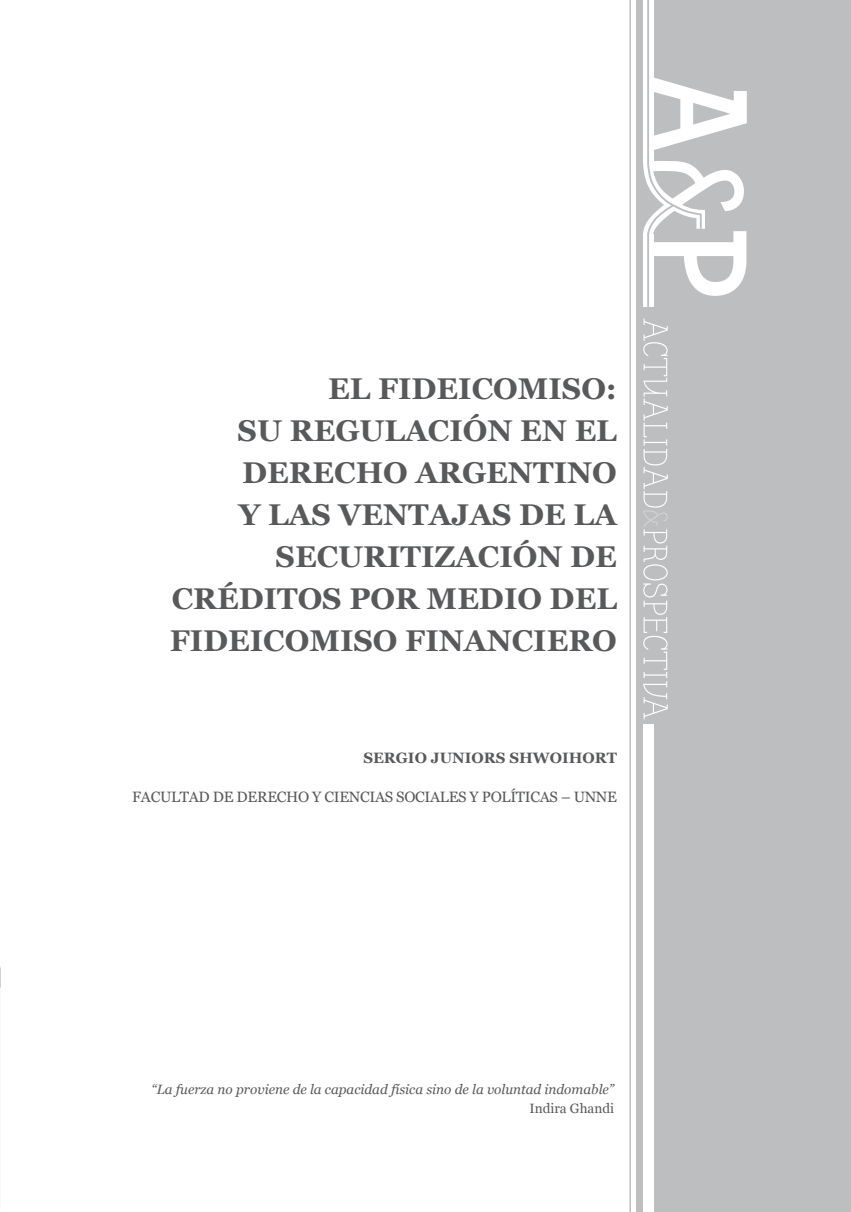
<style>
.page{position:relative;width:851px;height:1212px;background:#fff}
.page>*{position:absolute;margin:0;border:0;box-sizing:border-box;transform-origin:0 0}
.t1{font:700 30px "Georgia";color:#58595b}
.t2{font:15px "Georgia";letter-spacing:-.02em;color:#58595b}
.t3{font:700 15px "Georgia";color:#58595b}
.t4{font:italic 13.5px "Georgia";color:#58595b}
.t5{font:13.5px "Georgia";color:#58595b}
</style>
<div class="page">
<div style="left:636px;top:0;width:214px;height:1212px;background:#bcbec0"></div>
<svg style="left:643px;top:0;width:103px;height:719px"></svg>
<div style="left:643px;top:725px;width:10px;height:487px;background:#fff"></div>
<hr style="left:629px;top:0;width:1px;height:1212px;background:#bcbec0">
<p class="t1" style="left:328px;top:369px;width:240px">EL FIDEICOMISO</p>
<p class="t1" style="left:606px;top:369px;width:13px">:</p>
<p class="t1" style="left:237px;top:411px;width:379px">SU REGULACIÓN EN EL</p>
<p class="t1" style="left:242px;top:453px;width:374px">DERECHO ARGENTINO</p>
<p class="t1" style="left:238px;top:495px;width:380px">Y LAS VENTAJAS DE LA</p>
<p class="t1" style="left:275px;top:537px;width:130px">SECURITIZ</p>
<p class="t1" style="left:455px;top:537px;width:163px">ACIÓN DE</p>
<p class="t1" style="left:172px;top:579px;width:67px">CRÉDITOS</p>
<p class="t1" style="left:349px;top:579px;width:151px">POR MEDIO</p>
<p class="t1" style="left:549px;top:579px;width:68px">DEL</p>
<p class="t1" style="left:170px;top:621px;width:190px">FIDEICOMISO</p>
<p class="t1" style="left:405px;top:621px;width:211px">FINANCIERO</p>
<p class="t3" style="left:363px;top:748px;width:13px">SERG</p>
<p class="t3" style="left:408px;top:748px;width:210px">IO JUNIORS SHWOIHORT</p>
<p class="t2" style="left:132px;top:787px;width:20px">FACULTAD</p>
<p class="t2" style="left:213px;top:787px;width:46px">DE DERECHO</p>
<p class="t2" style="left:312px;top:787px;width:31px">Y CIENCIAS</p>
<p class="t2" style="left:396px;top:787px;width:18px">SOCIALES</p>
<p class="t2" style="left:469px;top:787px;width:56px">Y POLÍTICAS</p>
<p class="t2" style="left:561px;top:787px;width:57px">– UNNE</p>
<p class="t4" style="left:151px;top:1080px;width:464px">“La fuerza no proviene de la capacidad física sino de la voluntad indomable”</p>
<p class="t5" style="left:529px;top:1100px;width:86px">INDIRA GHANDI</p>
</div>
